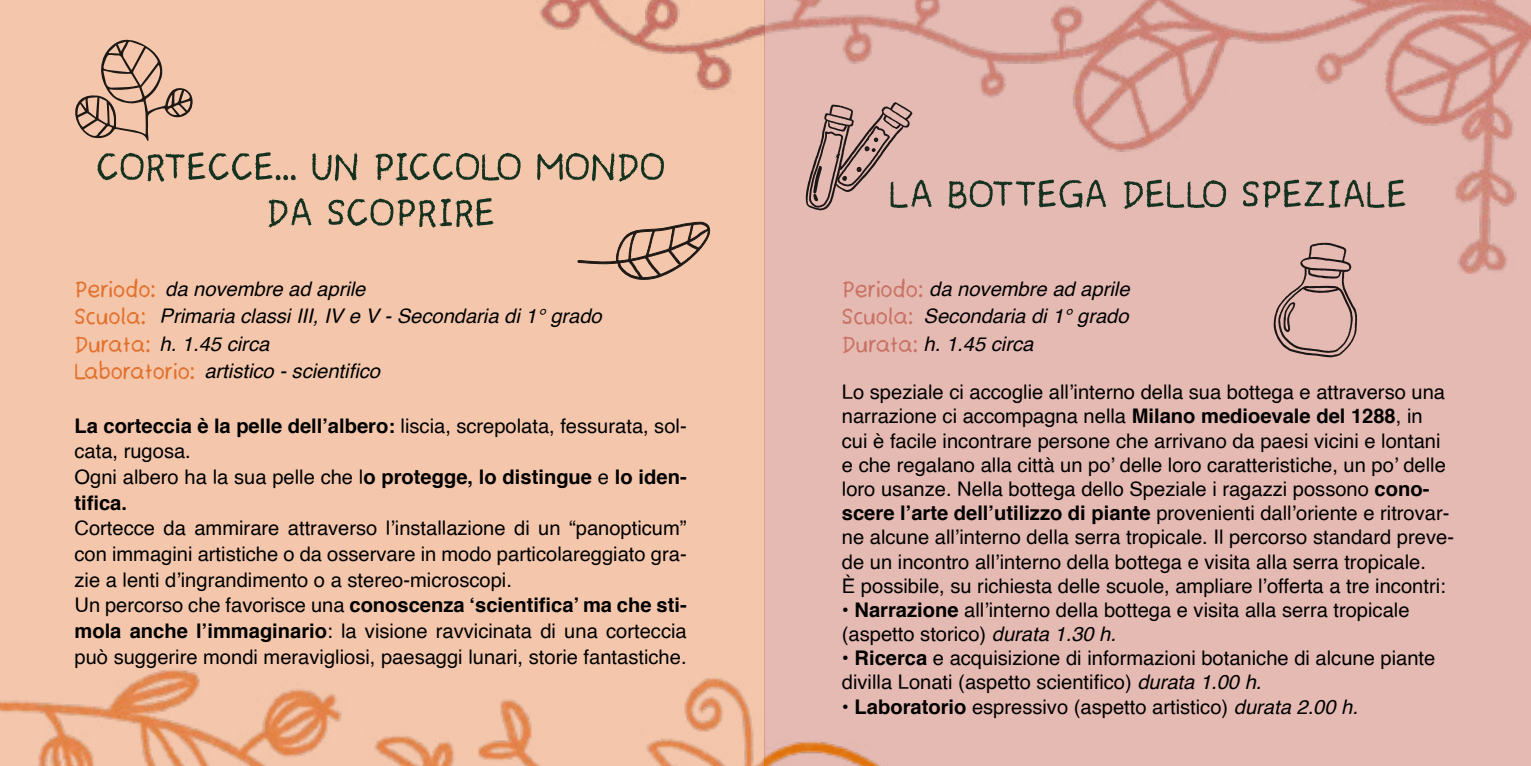
<style>
.page{position:relative;width:1531px;height:766px;background:#fff}
.page>*{position:absolute;margin:0;border:0;box-sizing:border-box;transform-origin:0 0}
.t1{font:55px/45.8px "Teachers Student";color:#15311f;text-align:center}
.t2{font:33px/27.4px "Teachers Student";color:#e1712c}
.t3{font:33px/27.4px "Teachers Student";color:#c97264}
.t4{font:20.2px/24.2px "Helvetica";color:#000}
.t5{font:italic 20.2px/27.4px "Helvetica";color:#000;text-align:justify}
.s1{font-weight:700}
.s2{font-style:italic}
</style>
<div class="page">
<div style="left:0;top:0;width:764px;height:765px;background:#f4c7ac"></div>
<img style="left:0;top:669px;width:764px;height:96px">
<svg style="left:75px;top:39px;width:118px;height:102px"></svg>
<svg style="left:577px;top:221px;width:133px;height:59px"></svg>
<img style="left:539px;top:0;width:225px;height:91px">
<div style="left:764px;top:0;width:767px;height:765px;background:#e5bab3"></div>
<img style="left:764px;top:0;width:767px;height:273px">
<img style="left:764px;top:677px;width:115px;height:88px">
<svg style="left:805px;top:102px;width:107px;height:108px"></svg>
<svg style="left:1273px;top:243px;width:84px;height:114px"></svg>
<h1 class="t1" style="left:96px;top:148px;width:571px">CORTECCE... UN PICCOLO MONDO<br>DA SCOPRIRE</h1>
<h2 class="t2" style="left:74px;top:278px;width:122px">Periodo:<br>Scuola:<br>Durata:<br>Laboratorio:</h2>
<p class="t5" style="left:165px;top:275px;width:202px">da novembre ad aprile</p>
<p class="t5" style="left:160px;top:303px;width:444px">Primaria classi III, IV e V - Secondaria di 1° grado</p>
<p class="t5" style="left:160px;top:330px;width:111px">h. 1.45 circa</p>
<p class="t5" style="left:204px;top:358px;width:177px">artistico - scientifico</p>
<p class="t4" style="left:74px;top:413px;width:614px;line-height:25.6px"><span class="s1">La corteccia è la pelle dell’albero:</span> liscia, screpolata, fessurata, sol&shy;cata, rugosa.<br>Ogni albero ha la sua pelle che l<span class="s1">o protegge, lo distingue</span> e <span class="s1">lo iden&shy;tifica.</span></p>
<p class="t4" style="left:74px;top:516px;width:614px;line-height:25.6px">Cortecce da ammirare attraverso l’installazione di un “panopticum” con immagini artistiche o da osservare in modo particolareggiato gra&shy;zie a lenti d’ingrandimento o a stereo-microscopi.<br>Un percorso che favorisce una <span class="s1">conoscenza ‘scientifica’ ma che sti&shy;mola anche l’immaginario</span>: la visione ravvicinata di una corteccia può suggerire mondi meravigliosi, paesaggi lunari, storie fantastiche.</p>
<h1 class="t1" style="left:889px;top:175px;width:520px">LA BOTTEGA DELLO SPEZIALE</h1>
<h2 class="t3" style="left:842px;top:277px;width:83px">Periodo:<br>Scuola:<br>Durata:</h2>
<p class="t4" style="left:842px;top:380px;width:614px">Lo speziale ci accoglie all’interno della sua bottega e attraverso una narrazione ci accompagna nella <span class="s1">Milano medioevale del 1288</span>, in<br>cui è facile incontrare persone che arrivano da paesi vicini e lontani e che regalano alla città un po’ delle loro caratteristiche, un po’ delle loro usanze. Nella bottega dello Speziale i ragazzi possono <span class="s1">cono&shy;scere l’arte dell’utilizzo di piante</span> provenienti dall’oriente e ritrovar&shy;ne alcune all’interno della serra tropicale. Il percorso standard preve&shy;de un incontro all’interno della bottega e visita alla serra tropicale.<br>È possibile, su richiesta delle scuole, ampliare l’offerta a tre incontri:</p>
<p class="t4" style="left:842px;top:598px;width:569px">• <span class="s1">Narrazione</span> all’interno della bottega e visita alla serra tropicale (aspetto storico) <span class="s2">durata 1.30 h.</span></p>
<p class="t4" style="left:842px;top:646px;width:595px">• <span class="s1">Ricerca</span> e acquisizione di informazioni botaniche di alcune piante divilla Lonati (aspetto scientifico) <span class="s2">durata 1.00 h.</span></p>
<p class="t4" style="left:842px;top:694px;width:518px">• <span class="s1">Laboratorio</span> espressivo (aspetto artistico) <span class="s2">durata 2.00 h.</span></p>
<p class="t5" style="left:923px;top:275px;width:207px">da novembre ad aprile Secondaria di 1° grado h. 1.45 circa</p>
</div>
